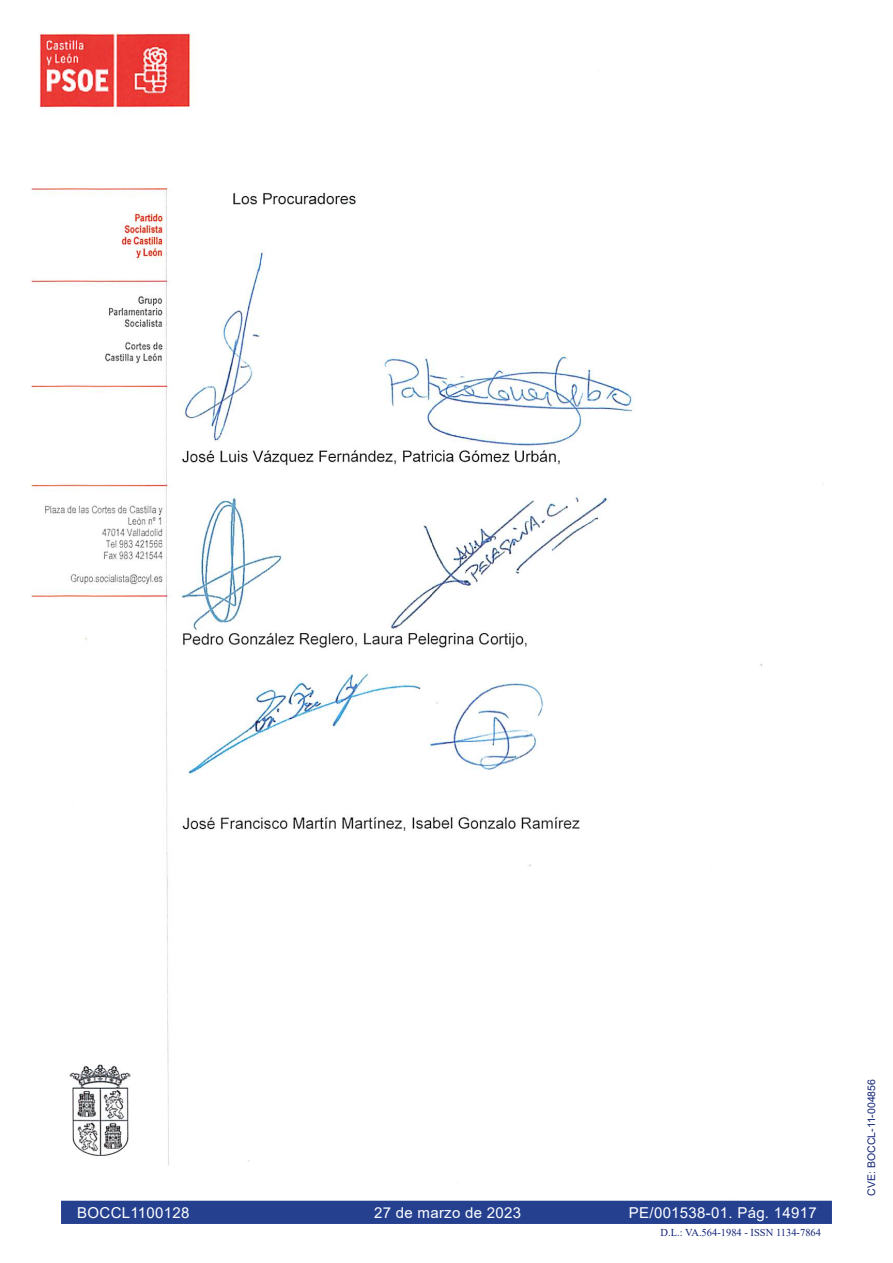
<style>
.page{position:relative;width:893px;height:1263px;background:#fff}
.page>*{position:absolute;margin:0;border:0;box-sizing:border-box;transform-origin:0 0}
.t1{font:15px "Arial";letter-spacing:.02em;color:#fff}
.t2{font:10.5px "Times New Roman";color:#132477}
.t3{font:10.5px "Arial";color:#132477}
</style>
<div class="page">
<div style="left:60px;top:1200px;width:773px;height:25px;background:#25408f"></div>
<div style="left:60px;top:1199px;width:773px;height:26px;border:2px solid #fff"></div>
<img style="left:30px;top:32px;width:803px;height:1168px">
<p class="t1" style="left:77px;top:1202px;width:114px">BOCCL1100128</p>
<p class="t1" style="left:374px;top:1202px;width:149px">27 de marzo de 2023</p>
<p class="t1" style="left:629px;top:1202px;width:189px">PE/001538-01. Pág. 14917</p>
<p class="t2" style="left:661px;top:1225px;width:162px">D.L.: VA.564-1984 - ISSN 1134-7864</p>
<p class="t3" style="left:864px;top:1195px;width:118px;rotate:-90deg">CVE: BOCCL-11-004856</p>
</div>
